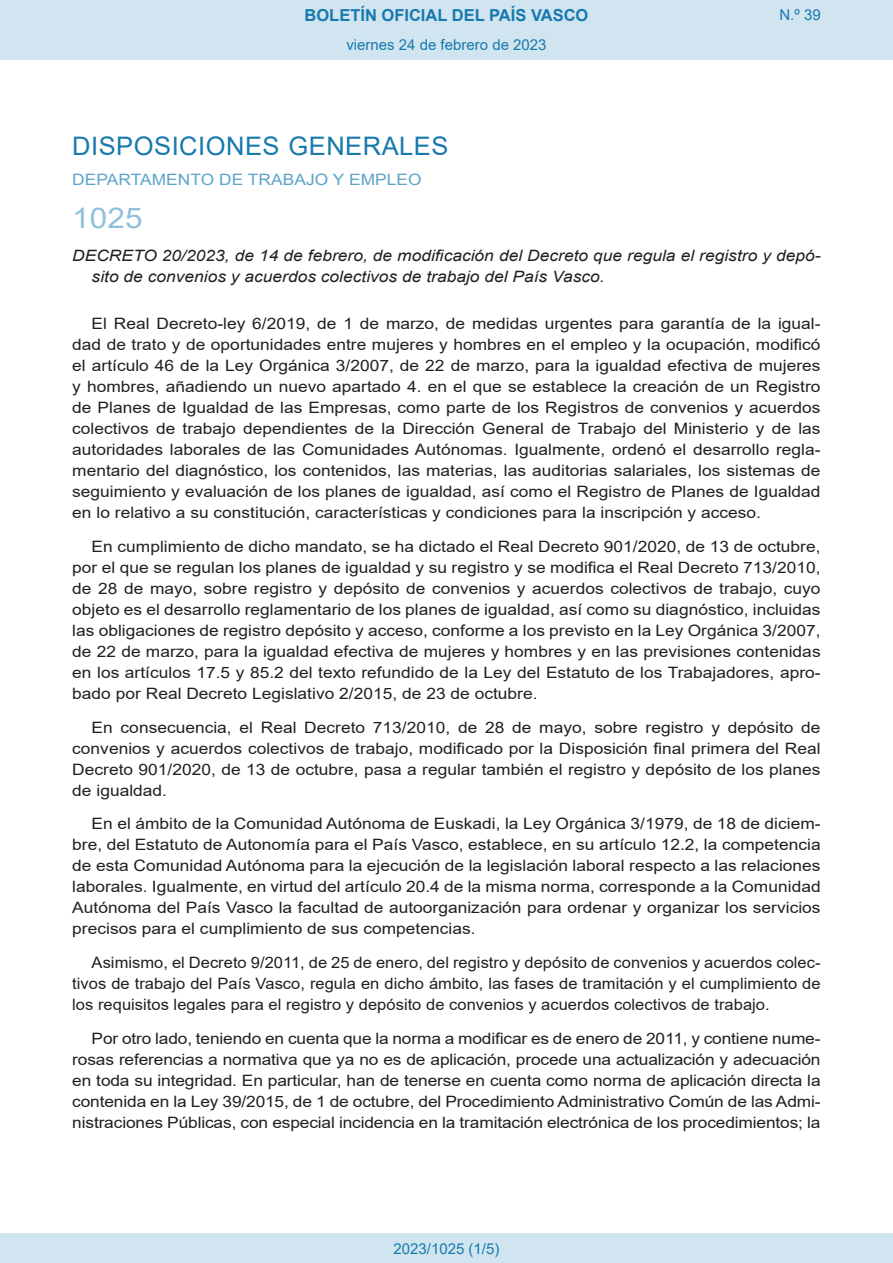
<style>
.page{position:relative;width:893px;height:1263px;background:#fff}
.page>*{position:absolute;margin:0;border:0;box-sizing:border-box;transform-origin:0 0}
.BOPVOrden{font:28.5px "Arial";color:#90c0db;scale:1.11 1}
.BOPVSeccion{font:25.5px "Arial";letter-spacing:.02em;color:#1879ad}
.t1{font:700 16.5px "Arial";color:#1879ad}
.BOPVDetalle{font:15.6px/21px "Arial";color:#231f20;text-align:justify;scale:1.11 1}
.BOPVDetalle-2{font:15.6px/21px "Arial";color:#231f20;text-align:justify;scale:1.05 1}
.BOPVTitulo{font:italic 15.6px/21px "Arial";color:#231f20;scale:1.11 1}
.BOPVOrganismo{font:15.6px "Arial";letter-spacing:.005em;color:#5ea4ca;scale:1.11 1}
.Paginacion_Centro{font:15px "Arial";color:#1879ad}
</style>
<div class="page">
<div style="left:0;top:0;width:893px;height:60px;background:#d0e5f0"></div>
<div style="left:0;top:1233px;width:893px;height:30px;background:#d0e5f0"></div>
<p class="t1" style="left:305px;top:3px;width:285px">BOLETÍN OFICIAL DEL PAÍS VASCO</p>
<p class="Paginacion_Centro" style="left:346px;top:35px;width:202px">viernes 24 de febrero de 2023</p>
<p class="Paginacion_Centro" style="left:779px;top:5px;width:43px">N.º 39</p>
<p class="BOPVSeccion" style="left:72px;top:128px;width:378px">DISPOSICIONES GENERALES</p>
<p class="BOPVOrganismo" style="left:72px;top:169px;width:316px">DEPARTAMENTO DE TRABAJO Y EMPLEO</p>
<p class="BOPVOrden" style="left:72px;top:198px;width:65px">1025</p>
<p class="BOPVTitulo" style="left:92px;top:246px;width:658px;text-indent:-19px">DECRETO 20/2023, de 14 de febrero, de modificación del Decreto que regula el registro y depó&shy;sito de convenios y acuerdos colectivos de trabajo del País Vasco.</p>
<p class="BOPVDetalle" style="left:72px;top:313px;width:676px;text-indent:19px">El Real Decreto-ley 6/2019, de 1 de marzo, de medidas urgentes para garantía de la igual&shy;dad de trato y de oportunidades entre mujeres y hombres en el empleo y la ocupación, modificó el artículo 46 de la Ley Orgánica 3/2007, de 22 de marzo, para la igualdad efectiva de mujeres y hombres, añadiendo un nuevo apartado 4. en el que se establece la creación de un Registro de Planes de Igualdad de las Empresas, como parte de los Registros de convenios y acuerdos colectivos de trabajo dependientes de la Dirección General de Trabajo del Ministerio y de las autoridades laborales de las Comunidades Autónomas. Igualmente, ordenó el desarrollo regla&shy;mentario del diagnóstico, los contenidos, las materias, las auditorias salariales, los sistemas de seguimiento y evaluación de los planes de igualdad, así como el Registro de Planes de Igualdad en lo relativo a su constitución, características y condiciones para la inscripción y acceso.</p>
<p class="BOPVDetalle" style="left:72px;top:536px;width:676px;text-indent:19px">En cumplimiento de dicho mandato, se ha dictado el Real Decreto 901/2020, de 13 de octubre, por el que se regulan los planes de igualdad y su registro y se modifica el Real Decreto 713/2010, de 28 de mayo, sobre registro y depósito de convenios y acuerdos colectivos de trabajo, cuyo objeto es el desarrollo reglamentario de los planes de igualdad, así como su diagnóstico, incluidas las obligaciones de registro depósito y acceso, conforme a los previsto en la Ley Orgánica 3/2007, de 22 de marzo, para la igualdad efectiva de mujeres y hombres y en las previsiones contenidas en los artículos 17.5 y 85.2 del texto refundido de la Ley del Estatuto de los Trabajadores, apro&shy;bado por Real Decreto Legislativo 2/2015, de 23 de octubre.</p>
<p class="BOPVDetalle" style="left:72px;top:716px;width:676px;text-indent:19px">En consecuencia, el Real Decreto 713/2010, de 28 de mayo, sobre registro y depósito de convenios y acuerdos colectivos de trabajo, modificado por la Disposición final primera del Real Decreto 901/2020, de 13 de octubre, pasa a regular también el registro y depósito de los planes de igualdad.</p>
<p class="BOPVDetalle" style="left:72px;top:813px;width:676px;text-indent:19px">En el ámbito de la Comunidad Autónoma de Euskadi, la Ley Orgánica 3/1979, de 18 de diciem&shy;bre, del Estatuto de Autonomía para el País Vasco, establece, en su artículo 12.2, la competencia de esta Comunidad Autónoma para la ejecución de la legislación laboral respecto a las relaciones laborales. Igualmente, en virtud del artículo 20.4 de la misma norma, corresponde a la Comunidad Autónoma del País Vasco la facultad de autoorganización para ordenar y organizar los servicios precisos para el cumplimiento de sus competencias.</p>
<p class="BOPVDetalle-2" style="left:72px;top:952px;width:714px;text-indent:19px">Asimismo, el Decreto 9/2011, de 25 de enero, del registro y depósito de convenios y acuerdos colec&shy;tivos de trabajo del País Vasco, regula en dicho ámbito, las fases de tramitación y el cumplimiento de los requisitos legales para el registro y depósito de convenios y acuerdos colectivos de trabajo.</p>
<p class="BOPVDetalle" style="left:72px;top:1028px;width:676px;text-indent:19px">Por otro lado, teniendo en cuenta que la norma a modificar es de enero de 2011, y contiene nume&shy;rosas referencias a normativa que ya no es de aplicación, procede una actualización y adecuación en toda su integridad. En particular, han de tenerse en cuenta como norma de aplicación directa la contenida en la Ley 39/2015, de 1 de octubre, del Procedimiento Administrativo Común de las Admi&shy;nistraciones Públicas, con especial incidencia en la tramitación electrónica de los procedimientos; la</p>
<p class="Paginacion_Centro" style="left:393px;top:1238px;width:107px">2023/1025 (1/5)</p>
</div>
